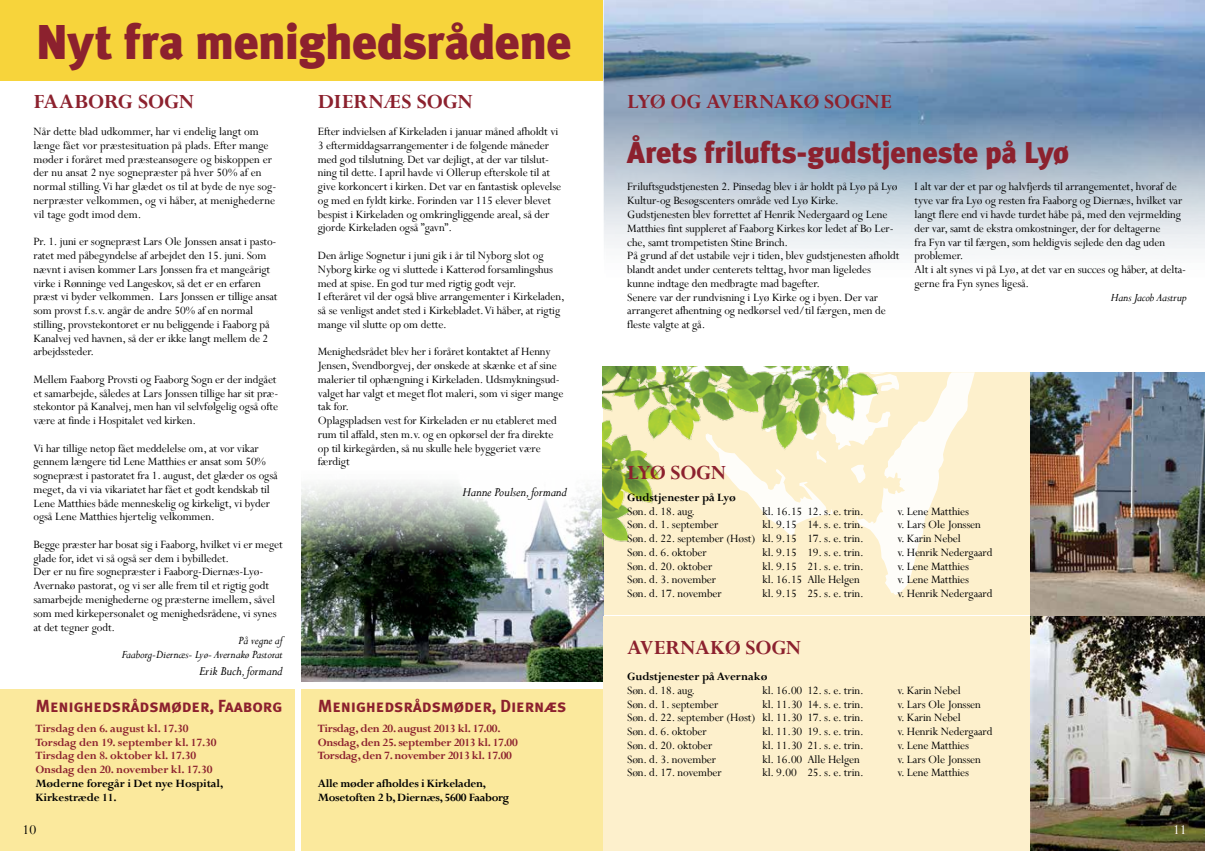
<style>
.page{position:relative;width:1205px;height:851px;background:#fff}
.page>*{position:absolute;margin:0;border:0;box-sizing:border-box;transform-origin:0 0}
.t1{font:900 48.75px "Meta Plus";letter-spacing:-.015em;color:#8c212e}
.t2{font:900 30px "Meta Plus";letter-spacing:-.01em;color:#8c212e}
.t3{font:700 22.5px "Perpetua";letter-spacing:.005em;color:#8c212e}
.t4{font:17.5px "Meta Plus Bold Caps";letter-spacing:-.01em;color:#8c212e}
.t5{font:15px "Perpetua";color:#000}
.t6{font:italic 13.75px "Perpetua";letter-spacing:-.01em;color:#000}
.t7{font:12.5px/13.8px "Perpetua";letter-spacing:-.01em;color:#000}
.t8{font:700 12.5px/13.8px "Perpetua";letter-spacing:-.015em;color:#8c212e}
.t9{font:700 12.5px/13.8px "Perpetua";letter-spacing:-.01em;color:#000}
.t10{font:italic 12.5px/13.8px "Perpetua";letter-spacing:-.01em;color:#000;text-align:right}
.s1{color:#fff}
</style>
<div class="page">
<img style="left:604px;top:0;width:601px;height:255px">
<div style="left:604px;top:372px;width:601px;height:243px;background:#fdf0cc"></div>
<svg style="left:885px;top:372px;width:90px;height:223px"></svg>
<img style="left:301px;top:483px;width:303px;height:198px">
<div style="left:604px;top:616px;width:601px;height:234px;background:#fdf0cc"></div>
<div style="left:0;top:689px;width:295px;height:161px;background:#fbe99d"></div>
<div style="left:301px;top:689px;width:301px;height:161px;background:#fbe99d"></div>
<div style="left:0;top:0;width:602px;height:80px;background:#f7d43b"></div>
<img style="left:1030px;top:372px;width:175px;height:478px">
<img style="left:602px;top:366px;width:285px;height:197px">
<h1 class="t1" style="left:35px;top:14px;width:537px">Nyt fra menighedsrådene</h1>
<h3 class="t3" style="left:318px;top:87px;width:157px">Diernæs Sogn</h3>
<p class="t7" style="left:318px;top:124px;width:245px">Efter indvielsen af Kirkeladen i januar måned afholdt vi 3 eftermiddagsarrangementer i de følgende måneder med god tilslutning. Det var dejligt, at der var tilslut&shy;ning til dette. I april havde vi Ollerup efterskole til at give korkoncert i kirken. Det var en fantastisk oplevelse og med en fyldt kirke. Forinden var 115 elever blevet bespist i Kirkeladen og omkringliggende areal, så der gjorde Kirkeladen også ”gavn”.</p>
<p class="t7" style="left:318px;top:248px;width:248px">Den årlige Sognetur i juni gik i år til Nyborg slot og Nyborg kirke og vi sluttede i Katterød forsamlingshus med at spise. En god tur med rigtig godt vejr.<br>I efteråret vil der også blive arrangementer i Kirkeladen, så se venligst andet sted i Kirkebladet. Vi håber, at rigtig mange vil slutte op om dette.</p>
<p class="t7" style="left:318px;top:344px;width:247px">Menighedsrådet blev her i foråret kontaktet af Henny Jensen, Svendborgvej, der ønskede at skænke et af sine malerier til ophængning i Kirkeladen. Udsmykningsud&shy;valget har valgt et meget flot maleri, som vi siger mange tak for.<br>Oplagspladsen vest for Kirkeladen er nu etableret med rum til affald, sten m.v. og en opkørsel der fra direkte op til kirkegården, så nu skulle hele byggeriet være færdigt</p>
<p class="t6" style="left:462px;top:483px;width:106px">Hanne Poulsen, formand</p>
<h3 class="t3" style="left:33px;top:87px;width:57px">Faaborg</h3>
<h3 class="t3" style="left:138px;top:87px;width:58px">Sogn</h3>
<p class="t7" style="left:33px;top:124px;width:244px">Når dette blad udkommer, har vi endelig langt om længe fået vor præstesituation på plads. Efter mange møder i foråret med præsteansøgere og biskoppen er der nu ansat 2 nye sognepræster på hver 50% af en normal stilling. Vi har glædet os til at byde de nye sog&shy;nerpræster velkommen, og vi håber, at menighederne vil tage godt imod dem.</p>
<p class="t7" style="left:33px;top:234px;width:245px">Pr. 1. juni er sognepræst Lars Ole Jonssen ansat i pasto&shy;ratet med påbegyndelse af arbejdet den 15. juni. Som nævnt i avisen kommer Lars Jonssen fra et mangeårigt virke i Rønninge ved Langeskov, så det er en erfaren præst vi byder velkommen. Lars Jonssen er tillige ansat som provst f.s.v. angår de andre 50% af en normal stilling, provstekontoret er nu beliggende i Faaborg på Kanalvej ved havnen, så der er ikke langt mellem de 2 arbejdssteder.</p>
<p class="t7" style="left:33px;top:372px;width:246px">Mellem Faaborg Provsti og Faaborg Sogn er der indgået et samarbejde, således at Lars Jonssen tillige har sit præ&shy;stekontor på Kanalvej, men han vil selvfølgelig også ofte være at finde i Hospitalet ved kirken.</p>
<p class="t7" style="left:33px;top:441px;width:246px">Vi har tillige netop fået meddelelse om, at vor vikar gennem længere tid Lene Matthies er ansat som 50% sognepræst i pastoratet fra 1. august, det glæder os også meget, da vi via vikariatet har fået et godt kendskab til Lene Matthies både menneskelig og kirkeligt, vi byder også Lene Matthies hjertelig velkommen.</p>
<p class="t7" style="left:33px;top:537px;width:251px">Begge præster har bosat sig i Faaborg, hvilket vi er meget glade for, idet vi så også ser dem i bybilledet.<br>Der er nu fire sognepræster i Faaborg-Diernæs-Lyø-Avernakø pastorat, og vi ser alle frem til et rigtig godt samarbejde menighederne og præsterne imellem, såvel som med kirkepersonalet og menighedsrådene, vi synes at det tegner godt.</p>
<p class="t10" style="left:122px;top:633px;width:162px">På vegne af<br>Faaborg-Diernæs- Lyø- Avernakø Pastorat</p>
<p class="t6" style="left:199px;top:661px;width:85px">Erik Buch, formand</p>
<h3 class="t4" style="left:35px;top:695px;width:248px">Menighedsrådsmøder, Faaborg</h3>
<p class="t8" style="left:35px;top:721px;width:183px">Tirsdag den 6. august kl. 17.30<br>Torsdag den 19. september kl. 17.30<br>Tirsdag den 8. oktober kl. 17.30<br>Onsdag den 20. november kl. 17.30</p>
<p class="t9" style="left:35px;top:776px;width:189px">Møderne foregår i Det nye Hospital,<br>Kirkestræde 11.</p>
<p class="t5" style="left:23px;top:819px;width:15px">10</p>
<h3 class="t4" style="left:318px;top:695px;width:250px">Menighedsrådsmøder, Diernæs</h3>
<p class="t8" style="left:318px;top:721px;width:201px">Tirsdag, den 20. august 2013 kl. 17.00.<br>Onsdag, den 25. september 2013 kl. 17.00<br>Torsdag, den 7. november 2013 kl. 17.00</p>
<p class="t9" style="left:318px;top:776px;width:193px">Alle møder afholdes i Kirkeladen,<br>Mosetoften 2 b, Diernæs, 5600 Faaborg</p>
<h3 class="t3" style="left:627px;top:87px;width:264px">Lyø OG AVERNAKØ sognE</h3>
<h2 class="t2" style="left:627px;top:135px;width:443px">Årets frilufts-gudstjeneste på Lyø</h2>
<p class="t7" style="left:627px;top:180px;width:274px">Friluftsgudstjenesten 2. Pinsedag blev i år holdt på Lyø på Lyø Kultur-og Besøgscenters område ved Lyø Kirke.<br>Gudstjenesten blev forrettet af Henrik Nedergaard og Lene Matthies fint suppleret af Faaborg Kirkes kor ledet af Bo Ler&shy;che, samt trompetisten Stine Brinch.<br>På grund af det ustabile vejr i tiden, blev gudstjenesten afholdt blandt andet under centerets telttag, hvor man ligeledes kunne indtage den medbragte mad bagefter.<br>Senere var der rundvisning i Lyø Kirke og i byen. Der var arrangeret afhentning og nedkørsel ved/til færgen, men de fleste valgte at gå.</p>
<p class="t7" style="left:914px;top:180px;width:273px">I alt var der et par og halvfjerds til arrangementet, hvoraf de tyve var fra Lyø og resten fra Faaborg og Diernæs, hvilket var langt flere end vi havde turdet håbe på, med den vejrmelding der var, samt de ekstra omkostninger, der for deltagerne<br>fra Fyn var til færgen, som heldigvis sejlede den dag uden problemer.<br>Alt i alt synes vi på Lyø, at det var en succes og håber, at delta&shy;gerne fra Fyn synes ligeså.</p>
<p class="t10" style="left:1111px;top:289px;width:77px">Hans Jacob Aastrup</p>
<h3 class="t3" style="left:627px;top:458px;width:100px">Lyøsogn</h3>
<p class="t9" style="left:627px;top:490px;width:110px">Gudstjenester på Lyø</p>
<p class="t7" style="left:627px;top:504px;width:69px">Søn. d. 18. aug.</p>
<p class="t7" style="left:762px;top:504px;width:103px">kl. 16.15 12. s. e. trin.</p>
<p class="t7" style="left:897px;top:504px;width:73px">v. Lene Matthies</p>
<p class="t7" style="left:627px;top:517px;width:93px">Søn. d. 1. september</p>
<p class="t7" style="left:762px;top:517px;width:103px">kl. 9.15 14. s. e. trin.</p>
<p class="t7" style="left:897px;top:517px;width:85px">v. Lars Ole Jonssen</p>
<p class="t7" style="left:627px;top:531px;width:238px">Søn. d. 22. september (Høst) kl. 9.15 17. s. e. trin.</p>
<p class="t7" style="left:897px;top:531px;width:65px">v. Karin Nebel</p>
<p class="t7" style="left:627px;top:545px;width:81px">Søn. d. 6. oktober</p>
<p class="t7" style="left:762px;top:545px;width:103px">kl. 9.15 19. s. e. trin.</p>
<p class="t7" style="left:897px;top:545px;width:97px">v. Henrik Nedergaard</p>
<p class="t7" style="left:627px;top:559px;width:87px">Søn. d. 20. oktober</p>
<p class="t7" style="left:762px;top:559px;width:103px">kl. 9.15 21. s. e. trin.</p>
<p class="t7" style="left:897px;top:559px;width:73px">v. Lene Matthies</p>
<p class="t7" style="left:627px;top:572px;width:90px">Søn. d. 3. november</p>
<p class="t7" style="left:762px;top:572px;width:99px">kl. 16.15 Alle Helgen</p>
<p class="t7" style="left:897px;top:572px;width:73px">v. Lene Matthies</p>
<p class="t7" style="left:627px;top:586px;width:96px">Søn. d. 17. november</p>
<p class="t7" style="left:762px;top:586px;width:103px">kl. 9.15 25. s. e. trin.</p>
<p class="t7" style="left:897px;top:586px;width:97px">v. Henrik Nedergaard</p>
<h3 class="t3" style="left:627px;top:633px;width:175px">Avernakø sogn</h3>
<p class="t9" style="left:627px;top:669px;width:142px">Gudstjenester på Avernakø</p>
<p class="t7" style="left:627px;top:683px;width:69px">Søn. d. 18. aug.</p>
<p class="t7" style="left:762px;top:683px;width:103px">kl. 16.00 12. s. e. trin.</p>
<p class="t7" style="left:897px;top:683px;width:65px">v. Karin Nebel</p>
<p class="t7" style="left:627px;top:696px;width:93px">Søn. d. 1. september</p>
<p class="t7" style="left:762px;top:696px;width:103px">kl. 11.30 14. s. e. trin.</p>
<p class="t7" style="left:897px;top:696px;width:85px">v. Lars Ole Jonssen</p>
<p class="t7" style="left:627px;top:710px;width:238px">Søn. d. 22. september (Høst) kl. 11.30 17. s. e. trin.</p>
<p class="t7" style="left:897px;top:710px;width:65px">v. Karin Nebel</p>
<p class="t7" style="left:627px;top:724px;width:81px">Søn. d. 6. oktober</p>
<p class="t7" style="left:762px;top:724px;width:103px">kl. 11.30 19. s. e. trin.</p>
<p class="t7" style="left:897px;top:724px;width:97px">v. Henrik Nedergaard</p>
<p class="t7" style="left:627px;top:738px;width:87px">Søn. d. 20. oktober</p>
<p class="t7" style="left:762px;top:738px;width:103px">kl. 11.30 21. s. e. trin.</p>
<p class="t7" style="left:897px;top:738px;width:73px">v. Lene Matthies</p>
<p class="t7" style="left:627px;top:751px;width:90px">Søn. d. 3. november</p>
<p class="t7" style="left:762px;top:751px;width:99px">kl. 16.00 Alle Helgen</p>
<p class="t7" style="left:897px;top:751px;width:85px">v. Lars Ole Jonssen</p>
<p class="t7" style="left:627px;top:765px;width:96px">Søn. d. 17. november</p>
<p class="t7" style="left:762px;top:765px;width:103px">kl. 9.00 25. s. e. trin.</p>
<p class="t7" style="left:897px;top:765px;width:73px">v. Lene Matthies</p>
<p class="t5" style="left:1156px;top:819px;width:32px">11 <span class="s1">11</span></p>
</div>
